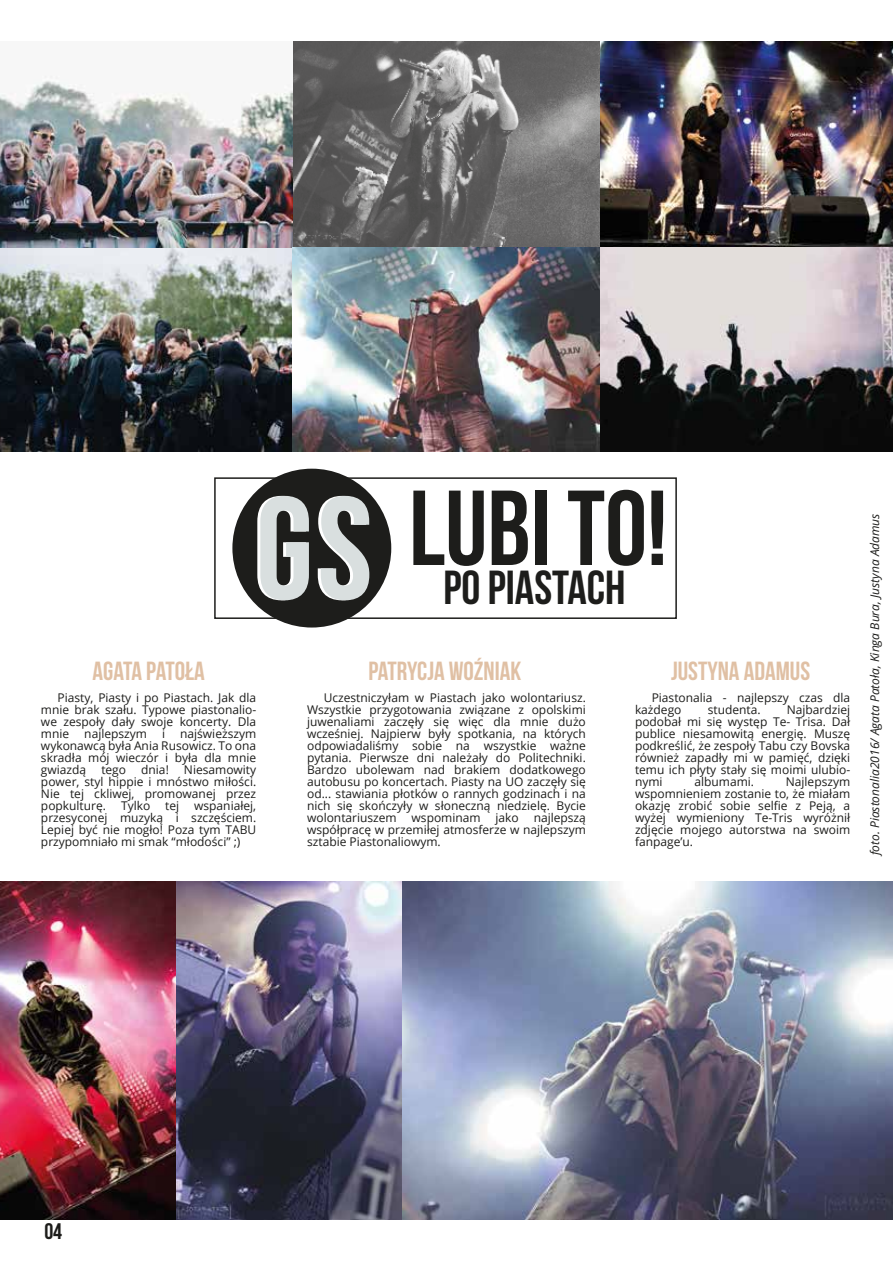
<style>
.page{position:relative;width:893px;height:1263px;background:#fff}
.page>*{position:absolute;margin:0;border:0;box-sizing:border-box;transform-origin:0 0}
.t1{font:106.2px "Bebas Neue";color:#1d1d1b}
.t2{font:47.7px "Bebas Neue";color:#1d1d1b}
.t3{font:26.25px "Bebas Neue";color:#e0c0a4}
.t4{font:22.5px "Bebas Neue";color:#1d1d1b}
.t5{font:12px/12px "Open Sans";color:#1d1d1b;text-align:justify}
.t6{font:italic 12px "Open Sans";color:#1d1d1b}
</style>
<div class="page">
<img style="left:600px;top:42px;width:293px;height:410px">
<img style="left:198px;top:881px;width:695px;height:338px">
<img style="left:0;top:76px;width:293px;height:376px">
<img style="left:0;top:881px;width:198px;height:338px">
<div style="left:232px;top:469px;width:159px;height:158px;background:#1d1d1b;border-radius:50%"></div>
<svg style="left:257px;top:496px;width:52px;height:104px"></svg>
<svg style="left:318px;top:496px;width:51px;height:104px"></svg>
<div style="left:214px;top:477px;width:463px;height:142px;border:2px solid #1d1d1b"></div>
<img style="left:291px;top:41px;width:309px;height:206px">
<img style="left:293px;top:247px;width:307px;height:205px">
<h1 class="t1" style="left:409px;top:470px;width:260px">LUBI TO!</h1>
<h2 class="t2" style="left:444px;top:561px;width:183px">PO PIASTACH</h2>
<h3 class="t3" style="left:93px;top:656px;width:114px">AGATA PATOŁA</h3>
<h3 class="t3" style="left:368px;top:656px;width:154px">PATRYCJA WOŹNIAK</h3>
<h3 class="t3" style="left:671px;top:656px;width:141px">JUSTYNA ADAMUS</h3>
<p class="t5" style="left:41px;top:691px;width:217px;text-indent:17px">Piasty, Piasty i po Piastach. Jak dla mnie brak szału. Typowe piastonalio&shy;we zespoły dały swoje koncerty. Dla mnie</p>
<p class="t5" style="left:307px;top:691px;width:280px;text-indent:17px">Uczestniczyłam w Piastach jako wolontariusz.<br>Wszystkie przygotowania związane z opolskimi juwenaliami zaczęły się więc dla mnie dużo wcześniej. Najpierw były spotkania, na których odpowiadaliśmy sobie na wszystkie ważne pytania. Pierwsze dni należały do Politechniki.<br>Bardzo ubolewam nad brakiem dodatkowego autobusu po koncertach. Piasty na UO zaczęły się od... stawiania płotków o rannych godzinach i na nich się skończyły w słoneczną niedzielę. Bycie wolontariuszem wspominam jako najlepszą współpracę w przemiłej atmosferze w najlepszym sztabie Piastonaliowym.</p>
<p class="t5" style="left:635px;top:691px;width:217px;text-indent:17px">Piastonalia - najlepszy czas dla każdego</p>
<p class="t5" style="left:635px;top:703px;width:217px;text-indent:152px">Najbardziej podobał mi się występ Te- Trisa. Dał publice niesamowitą energię. Muszę podkreślić, że zespoły Tabu czy Bovska również zapadły mi w pamięć, dzięki temu ich płyty stały się moimi ulubio&shy;nymi</p>
<p class="t5" style="left:708px;top:703px;width:54px">studenta.</p>
<p class="t5" style="left:41px;top:727px;width:217px;text-indent:139px">najświeższym wykonawcą była Ania Rusowicz. To ona skradła mój wieczór i była dla mnie gwiazdą</p>
<p class="t5" style="left:84px;top:727px;width:64px">najlepszym</p>
<p class="t5" style="left:162px;top:727px;width:5px">i</p>
<p class="t5" style="left:101px;top:763px;width:26px">tego</p>
<p class="t5" style="left:141px;top:763px;width:29px">dnia!</p>
<p class="t5" style="left:41px;top:763px;width:217px;text-indent:143px">Niesamowity power, styl hippie i mnóstwo miłości.<br>Nie tej ckliwej, promowanej przez popkulturę. Tylko tej wspaniałej, przesyconej muzyką i szczęściem.<br>Lepiej być nie mogło! Poza tym TABU przypomniało mi smak “młodości” ;)</p>
<p class="t5" style="left:635px;top:775px;width:217px;text-indent:151px">Najlepszym wspomnieniem zostanie to, że miałam okazję zrobić sobie selfie z Peją, a wyżej wymieniony Te-Tris wyróżnił zdjęcie mojego autorstwa na swoim fanpage’u.</p>
<p class="t5" style="left:694px;top:775px;width:61px">albumami.</p>
<p class="t6" style="left:866px;top:855px;width:343px;rotate:-90deg">foto. Piastonalia2016/ Agata Patoła, Kinga Bura, Justyna Adamus</p>
<h3 class="t4" style="left:44px;top:1219px;width:19px">04</h3>
</div>
